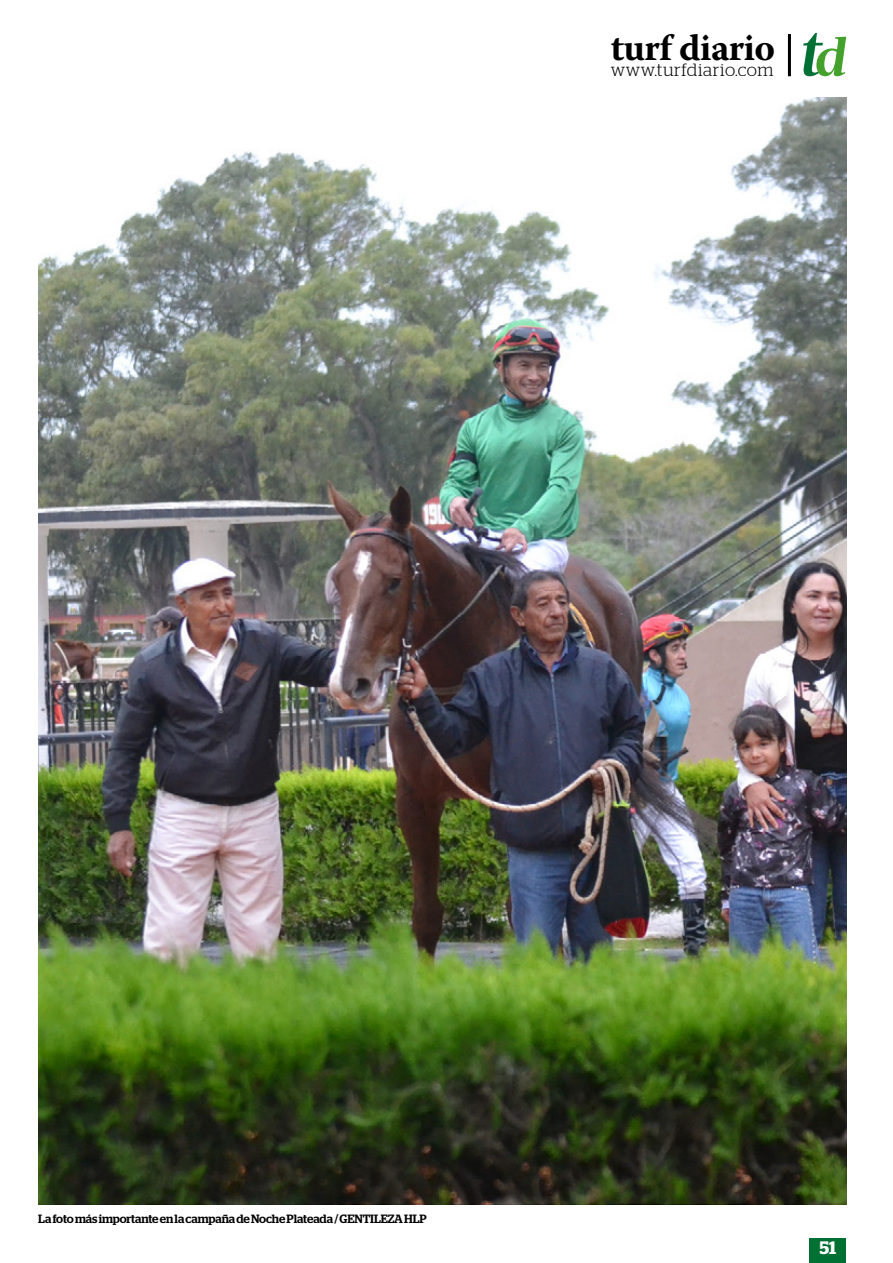
<style>
.page{position:relative;width:893px;height:1263px;background:#fff}
.page>*{position:absolute;margin:0;border:0;box-sizing:border-box;transform-origin:0 0}
.t1{font:700 37.5px "Warnock Pro";letter-spacing:-.015em;color:#000}
.t2{font:600 18px "Stag";color:#fff}
.t3{font:300 17.7px "Stag";letter-spacing:.03em;color:#000}
.t4{font:500 12px "Stag";letter-spacing:-.01em;color:#000}
</style>
<div class="page">
<svg style="left:803px;top:33px;width:43px;height:43px"></svg>
<hr style="left:788px;top:34px;width:3px;height:42px;background:#000">
<div style="left:810px;top:1238px;width:36px;height:25px;background:#007033"></div>
<img style="left:38px;top:98px;width:808px;height:1107px">
<h1 class="t1" style="left:611px;top:25px;width:166px">turf diario</h1>
<h3 class="t3" style="left:611px;top:60px;width:164px">www.turfdiario.com</h3>
<p class="t4" style="left:38px;top:1211px;width:390px">La foto más importante en la campaña de Noche Plateada / GENTILEZA HLP</p>
<h2 class="t2" style="left:820px;top:1237px;width:18px">51</h2>
</div>
